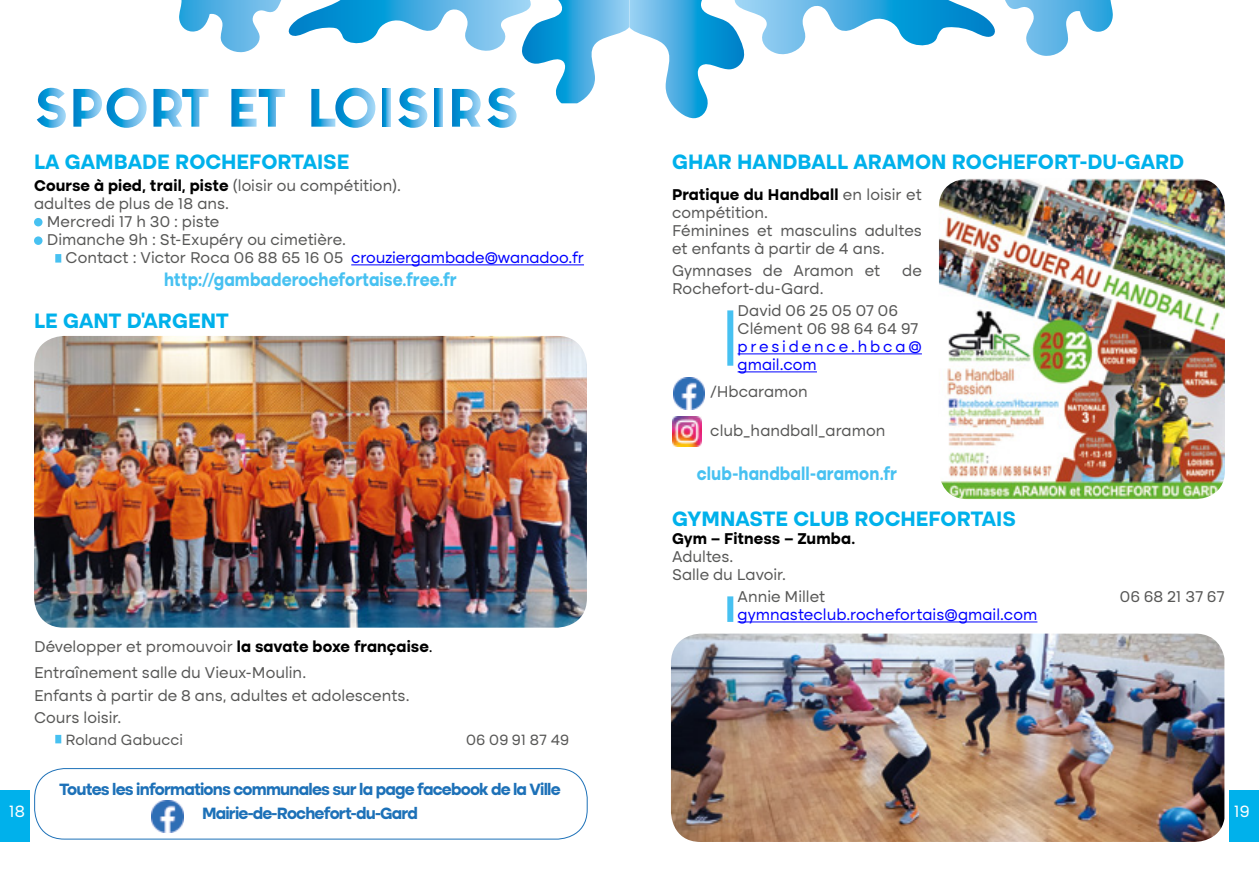
<style>
.page{position:relative;width:1259px;height:893px;background:#fff}
.page>*{position:absolute;margin:0;border:0;box-sizing:border-box;transform-origin:0 0}
.t1{font:700 21px "Altone Trial";color:#00b1eb}
.t2{font:700 18.3px "Altone Trial";color:#47c1f1;scale:.9 1}
.t3{font:700 16.5px/23.5px "Altone Trial";letter-spacing:-.05em;color:#1d71b8;text-align:center}
.t4{font:16.5px "Altone Trial";color:#fff}
.t5{font:15.75px/18px "Altone Trial";color:#575756}
.t6{font:700 15.75px "Altone Trial";letter-spacing:.005em;color:#000}
.t7{font:15.75px "Altone Trial";color:#00f}
.t8{font:15.75px/18px "Altone Trial";letter-spacing:.175em;color:#00f}
.t9{font:15px "Altone Trial";letter-spacing:.005em;color:#575756}
.s1{font-weight:400;color:#575756}
.s2{color:#00f}
.s3{font-weight:700;color:#000}
.s4{color:#000}
</style>
<div class="page">
<div style="left:1229px;top:791px;width:30px;height:51px;background:#00b1eb"></div>
<div style="left:0;top:791px;width:30px;height:51px;background:#00b1eb"></div>
<hr style="left:737px;top:353px;width:185px;height:1px;background:#00f">
<hr style="left:737px;top:371px;width:80px;height:1px;background:#00f">
<hr style="left:737px;top:622px;width:300px;height:1px;background:#00f">
<svg style="left:37px;top:88px;width:29px;height:40px"></svg>
<svg style="left:73px;top:88px;width:74px;height:40px"></svg>
<hr style="left:351px;top:264px;width:233px;height:1px;background:#00f">
<svg style="left:1005px;top:0;width:108px;height:56px"></svg>
<svg style="left:153px;top:0;width:842px;height:128px"></svg>
<img style="left:34px;top:336px;width:553px;height:292px">
<img style="left:939px;top:179px;width:286px;height:320px">
<div style="left:55px;top:254px;width:6px;height:9px;background:#47c1f1"></div>
<div style="left:727px;top:596px;width:6px;height:26px;background:#47c1f1"></div>
<div style="left:727px;top:310px;width:6px;height:56px;background:#47c1f1"></div>
<img style="left:672px;top:417px;width:30px;height:29px">
<div style="left:34px;top:218px;width:9px;height:8px;background:#47c1f1;border-radius:50%"></div>
<div style="left:34px;top:236px;width:9px;height:9px;background:#47c1f1;border-radius:50%"></div>
<img style="left:673px;top:377px;width:32px;height:32px">
<img style="left:152px;top:801px;width:32px;height:32px">
<div style="left:55px;top:735px;width:6px;height:8px;background:#47c1f1"></div>
<img style="left:671px;top:634px;width:553px;height:208px">
<div style="left:34px;top:768px;width:553px;height:71px;border:1px solid #1d71b8;border-radius:30px"></div>
<h1 class="t1" style="left:34px;top:152px;width:317px">LA GAMBADE ROCHEFORTAISE</h1>
<p class="t6" style="left:34px;top:179px;width:368px">Course à pied, trail, piste <span class="s1">(loisir ou compétition).</span></p>
<p class="t5" style="left:34px;top:196px;width:197px">adultes de plus de 18 ans.</p>
<p class="t5" style="left:47px;top:214px;width:174px">Mercredi 17 h 30 : piste</p>
<p class="t5" style="left:47px;top:232px;width:301px">Dimanche 9h : St-Exupéry ou cimetière.</p>
<p class="t5" style="left:66px;top:250px;width:520px">Contact : Victor Roca 06 88 65 16 05 <span class="s2">crouziergambade@wanadoo.fr</span></p>
<p class="t2" style="left:164px;top:271px;width:327px">http://gambaderochefortaise.free.fr</p>
<h1 class="t1" style="left:34px;top:311px;width:196px">LE GANT D’ARGENT</h1>
<p class="t5" style="left:34px;top:634px;width:400px;line-height:26.5px">Développer et promouvoir <span class="s3">la savate boxe française</span><span class="s4">.<br></span>Entraînement salle du Vieux-Moulin.</p>
<p class="t5" style="left:34px;top:685px;width:377px;line-height:22.2px">Enfants à partir de 8 ans, adultes et adolescents.<br>Cours loisir.</p>
<p class="t9" style="left:66px;top:733px;width:119px">Roland Gabucci</p>
<p class="t9" style="left:466px;top:733px;width:104px">06 09 91 87 49</p>
<h1 class="t1" style="left:672px;top:152px;width:514px">GHAR HANDBALL ARAMON ROCHEFORT-DU-GARD</h1>
<p class="t5" style="left:672px;top:186px;width:251px"><span class="s3">Pratique du Handball</span> en loisir et compétition.<br>Féminines et masculins adultes et enfants à partir de 4 ans.</p>
<p class="t5" style="left:672px;top:263px;width:210px">Gymnases de Aramon et</p>
<p class="t5" style="left:902px;top:263px;width:21px">de</p>
<p class="t5" style="left:737px;top:278px;width:162px;line-height:22.2px;text-indent:-66px">Rochefort-du-Gard.<br>David 06 25 05 07 06</p>
<p class="t5" style="left:737px;top:321px;width:182px">Clément 06 98 64 64 97</p>
<p class="t8" style="left:737px;top:339px;width:186px">presidence.hbca@ gmail.com</p>
<p class="t5" style="left:710px;top:383px;width:99px">/Hbcaramon</p>
<p class="t5" style="left:710px;top:423px;width:177px">club_handball_aramon</p>
<p class="t2" style="left:697px;top:465px;width:224px">club-handball-aramon.fr</p>
<h1 class="t1" style="left:672px;top:510px;width:345px">GYMNASTE CLUB ROCHEFORTAIS</h1>
<p class="t6" style="left:672px;top:532px;width:185px">Gym – Fitness – Zumba.</p>
<p class="t5" style="left:672px;top:549px;width:116px">Adultes.<br>Salle du Lavoir.</p>
<p class="t5" style="left:737px;top:589px;width:89px">Annie Millet</p>
<p class="t5" style="left:1120px;top:589px;width:106px">06 68 21 37 67</p>
<p class="t7" style="left:737px;top:608px;width:301px">gymnasteclub.rochefortais@gmail.com</p>
<p class="t3" style="left:59px;top:778px;width:503px">Toutes les informations communales sur la page facebook de la Ville<br>Mairie-de-Rochefort-du-Gard</p>
<p class="t4" style="left:9px;top:804px;width:18px">18</p>
<p class="t4" style="left:1234px;top:804px;width:17px">19</p>
</div>
